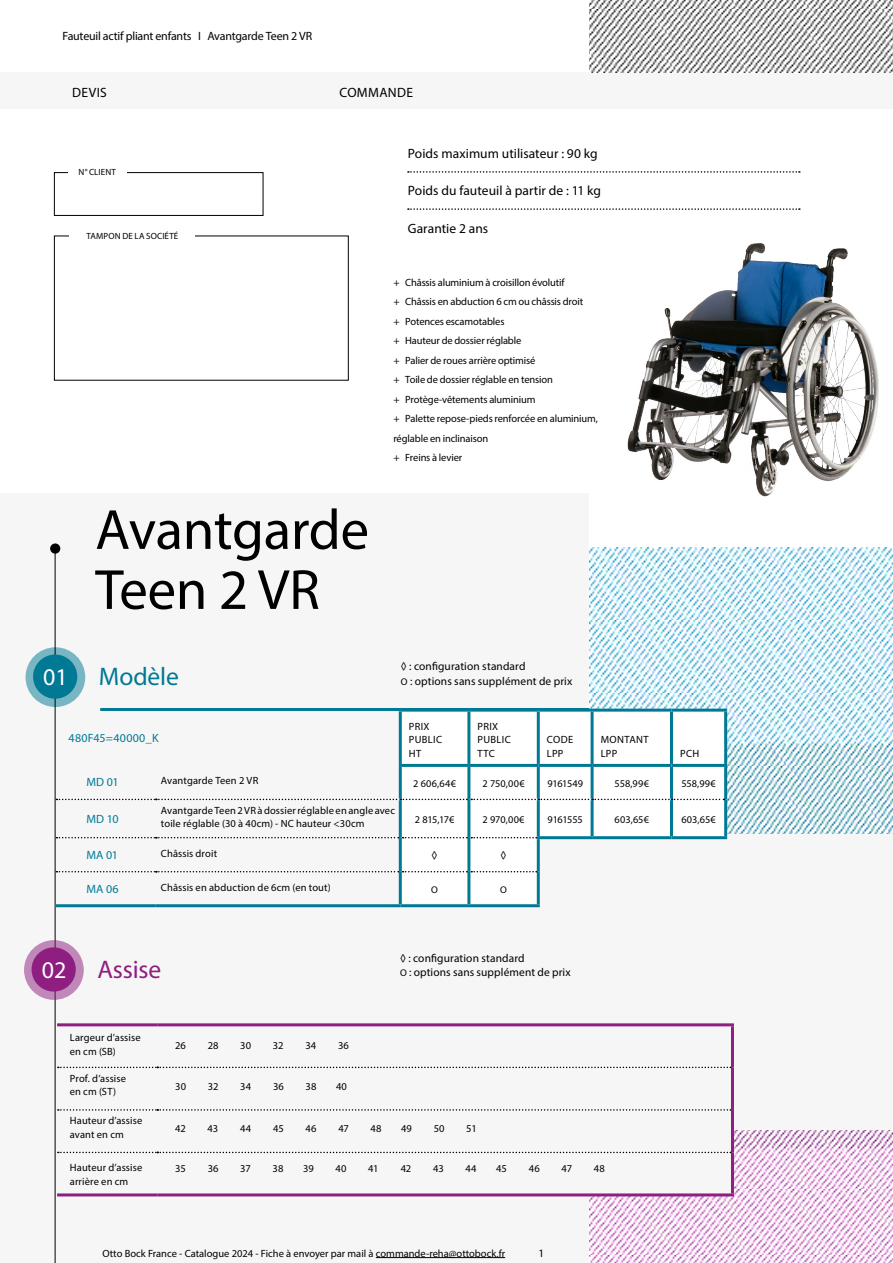
<style>
.page{position:relative;width:893px;height:1263px;background:#fff}
.page>*{position:absolute;margin:0;border:0;box-sizing:border-box;transform-origin:0 0}
.t1{font:57px/60px "Myriad Pro";letter-spacing:-.005em;color:#000}
.t2{font:25.5px "Myriad Pro";letter-spacing:-.005em;color:#8e1e80}
.t3{font:25.5px "Myriad Pro";letter-spacing:-.005em;color:#007995}
.t4{font:24px "Myriad Pro";color:#fff}
.t5{font:13.5px "Myriad Pro";color:#000}
.t6{font:13.5px "Myriad Pro";letter-spacing:.025em;color:#000}
.t7{font:12px "Myriad Pro";letter-spacing:-.02em;color:#000}
.t8{font:12px "Myriad Pro";letter-spacing:.01em;color:#007995}
.t9{font:11.4px/14.7px "Myriad Pro";letter-spacing:.01em;color:#000}
.t10{font:11.25px "Myriad Pro";color:#000}
.t11{font:10.5px/19.5px "Myriad Pro";letter-spacing:-.005em;color:#000}
.t12{font:10.5px/13.5px "Myriad Pro";letter-spacing:.03em;color:#000}
.t13{font:10.5px/13.5px "Myriad Pro";letter-spacing:.035em;color:#000}
.t14{font:10.35px "Myriad Pro";letter-spacing:-.005em;color:#000}
.t15{font:10.35px "Myriad Pro";letter-spacing:-.03em;color:#000}
.t16{font:9.75px "Myriad Pro";color:#000}
.t17{font:9px "Myriad Pro";letter-spacing:.015em;color:#000}
.s1{font-size:9.75px}
.s2{font-size:24px;color:#fff}
</style>
<div class="page">
<div style="left:0;top:493px;width:893px;height:770px;background:#f6f6f6"></div>
<img style="left:589px;top:1130px;width:304px;height:133px">
<hr style="left:376px;top:1257px;width:129px;height:1px;background:#000">
<svg style="left:26px;top:647px;width:59px;height:60px"></svg>
<hr style="left:55px;top:547px;width:1px;height:716px;background:#000">
<div style="left:0;top:72px;width:893px;height:37px;background:#f6f6f6"></div>
<div style="left:33px;top:654px;width:44px;height:45px;background:#007995;border-radius:50%"></div>
<div style="left:590px;top:171px;width:303px;height:378px;background:#fff"></div>
<img style="left:590px;top:0;width:303px;height:72px">
<div style="left:54px;top:172px;width:209px;height:44px;border:1px solid #000"></div>
<div style="left:68px;top:163px;width:59px;height:18px;background:#fff"></div>
<div style="left:54px;top:236px;width:295px;height:145px;border:1px solid #000"></div>
<div style="left:70px;top:225px;width:125px;height:21px;background:#fff"></div>
<svg style="left:408px;top:171px;width:392px;height:2px"></svg>
<svg style="left:408px;top:208px;width:392px;height:2px"></svg>
<div style="left:50px;top:543px;width:10px;height:11px;background:#000;border-radius:50%"></div>
<hr style="left:100px;top:708px;width:491px;height:3px;background:#007995">
<img style="left:590px;top:548px;width:303px;height:285px">
<hr style="left:538px;top:709px;width:54px;height:3px;background:#007995">
<hr style="left:592px;top:709px;width:79px;height:3px;background:#007995">
<hr style="left:671px;top:709px;width:56px;height:3px;background:#007995">
<hr style="left:724px;top:712px;width:3px;height:52px;background:#007995">
<hr style="left:724px;top:767px;width:3px;height:32px;background:#007995">
<hr style="left:724px;top:799px;width:3px;height:37px;background:#007995">
<hr style="left:671px;top:764px;width:56px;height:3px;background:#007995">
<hr style="left:671px;top:836px;width:56px;height:3px;background:#007995">
<hr style="left:56px;top:904px;width:100px;height:3px;background:#007995">
<hr style="left:156px;top:904px;width:244px;height:3px;background:#007995">
<hr style="left:400px;top:904px;width:69px;height:3px;background:#007995">
<hr style="left:469px;top:904px;width:71px;height:3px;background:#007995">
<svg style="left:56px;top:710px;width:670px;height:196px"></svg>
<svg style="left:24px;top:940px;width:60px;height:60px"></svg>
<div style="left:32px;top:947px;width:44px;height:44px;background:#8e1e80;border-radius:50%"></div>
<svg style="left:57px;top:1026px;width:674px;height:41px"></svg>
<svg style="left:57px;top:1067px;width:674px;height:126px"></svg>
<hr style="left:731px;top:1026px;width:3px;height:41px;background:#8e1e80">
<hr style="left:731px;top:1067px;width:3px;height:43px;background:#8e1e80">
<hr style="left:731px;top:1110px;width:3px;height:42px;background:#8e1e80">
<hr style="left:731px;top:1152px;width:3px;height:41px;background:#8e1e80">
<hr style="left:57px;top:1023px;width:100px;height:3px;background:#8e1e80">
<hr style="left:157px;top:1023px;width:577px;height:3px;background:#8e1e80">
<hr style="left:57px;top:1193px;width:100px;height:3px;background:#8e1e80">
<hr style="left:157px;top:1193px;width:577px;height:3px;background:#8e1e80">
<img style="left:627px;top:243px;width:252px;height:254px">
<p class="t7" style="left:63px;top:29px;width:251px">Fauteuil actif pliant enfants I Avantgarde Teen 2 VR</p>
<p class="t5" style="left:72px;top:84px;width:36px">DEVIS</p>
<p class="t6" style="left:340px;top:84px;width:75px">COMMANDE</p>
<p class="t17" style="left:79px;top:167px;width:39px">N° CLIENT</p>
<p class="t17" style="left:86px;top:230px;width:93px">TAMPON DE LA SOCIÉTÉ</p>
<h3 class="t4" style="left:43px;top:662px;width:26px">01</h3>
<h1 class="t1" style="left:95px;top:499px;width:275px">Avantgarde<br>Teen 2 VR</h1>
<h2 class="t3" style="left:99px;top:661px;width:81px">Modèle</h2>
<p class="t5" style="left:408px;top:145px;width:191px">Poids maximum utilisateur : 90 kg</p>
<p class="t5" style="left:408px;top:182px;width:195px">Poids du fauteuil à partir de : 11 kg</p>
<p class="t5" style="left:408px;top:220px;width:82px">Garantie 2 ans</p>
<p class="t11" style="left:393px;top:272px;width:206px">+ Châssis aluminium à croisillon évolutif<br>+ Châssis en abduction 6 cm ou châssis droit<br>+ Potences escamotables<br>+ Hauteur de dossier réglable<br>+ Palier de roues arrière optimisé<br>+ Toile de dossier réglable en tension<br>+ Protège-vêtements aluminium<br>+ Palette repose-pieds renforcée en aluminium, réglable en inclinaison<br>+ Freins à levier</p>
<p class="t9" style="left:401px;top:659px;width:173px">◊ : configuration standard<br><span class="s1">O</span> : options sans supplément de prix</p>
<p class="t8" style="left:69px;top:731px;width:91px">480F45=40000_K</p>
<p class="t13" style="left:409px;top:719px;width:35px">PRIX<br>PUBLIC<br>HT</p>
<p class="t12" style="left:478px;top:719px;width:35px">PRIX<br>PUBLIC<br>TTC</p>
<p class="t11" style="left:547px;top:733px;width:28px;line-height:13.5px">CODE<br>LPP</p>
<p class="t12" style="left:601px;top:733px;width:49px">MONTANT<br>LPP</p>
<p class="t11" style="left:680px;top:743px;width:21px">PCH</p>
<p class="t8" style="left:87px;top:775px;width:34px">MD 01</p>
<p class="t11" style="left:161px;top:771px;width:99px">Avantgarde Teen 2 VR</p>
<p class="t14" style="left:413px;top:777px;width:44px">2 606,64€</p>
<p class="t14" style="left:483px;top:777px;width:44px">2 750,00€</p>
<p class="t15" style="left:547px;top:777px;width:37px">9161549</p>
<p class="t14" style="left:615px;top:777px;width:36px">558,99€</p>
<p class="t14" style="left:681px;top:777px;width:36px">558,99€</p>
<p class="t8" style="left:87px;top:811px;width:34px">MD 10</p>
<p class="t11" style="left:161px;top:803px;width:236px;line-height:13.5px">Avantgarde Teen 2 VR à dossier réglable en angle avec toile réglable (30 à 40cm) - NC hauteur &lt;30cm</p>
<p class="t14" style="left:415px;top:813px;width:41px">2 815,17€</p>
<p class="t14" style="left:483px;top:813px;width:43px">2 970,00€</p>
<p class="t15" style="left:548px;top:813px;width:37px">9161555</p>
<p class="t14" style="left:615px;top:813px;width:36px">603,65€</p>
<p class="t14" style="left:681px;top:813px;width:36px">603,65€</p>
<p class="t8" style="left:87px;top:847px;width:33px">MA 01</p>
<p class="t11" style="left:161px;top:843px;width:58px">Châssis droit</p>
<p class="t9" style="left:432px;top:848px;width:7px">◊</p>
<p class="t9" style="left:501px;top:848px;width:7px">◊</p>
<p class="t8" style="left:87px;top:881px;width:34px">MA 06</p>
<p class="t11" style="left:161px;top:877px;width:171px">Châssis en abduction de 6cm (en tout)</p>
<p class="t16" style="left:431px;top:883px;width:8px">O</p>
<p class="t16" style="left:500px;top:883px;width:8px">O</p>
<h2 class="t2" style="left:42px;top:954px;width:121px"><span class="s2">02</span> Assise</h2>
<p class="t9" style="left:400px;top:950px;width:172px">◊ : configuration standard<br><span class="s1">O</span> : options sans supplément de prix</p>
<p class="t11" style="left:70px;top:1031px;width:72px;line-height:13.5px">Largeur d’assise en cm (SB)</p>
<p class="t11" style="left:175px;top:1036px;width:12px">26</p>
<p class="t11" style="left:208px;top:1036px;width:12px">28</p>
<p class="t11" style="left:240px;top:1036px;width:12px">30</p>
<p class="t11" style="left:273px;top:1036px;width:12px">32</p>
<p class="t11" style="left:305px;top:1036px;width:12px">34</p>
<p class="t11" style="left:338px;top:1036px;width:12px">36</p>
<p class="t11" style="left:70px;top:1071px;width:58px;line-height:13.5px">Prof. d’assise en cm (ST)</p>
<p class="t11" style="left:175px;top:1076px;width:12px">30</p>
<p class="t11" style="left:208px;top:1076px;width:12px">32</p>
<p class="t11" style="left:240px;top:1076px;width:12px">34</p>
<p class="t11" style="left:273px;top:1076px;width:12px">36</p>
<p class="t11" style="left:306px;top:1076px;width:12px">38</p>
<p class="t11" style="left:336px;top:1076px;width:13px">40</p>
<p class="t11" style="left:70px;top:1114px;width:74px;line-height:13.5px">Hauteur d’assise avant en cm</p>
<p class="t11" style="left:175px;top:1119px;width:12px">42</p>
<p class="t11" style="left:208px;top:1119px;width:12px">43</p>
<p class="t11" style="left:240px;top:1119px;width:13px">44</p>
<p class="t11" style="left:273px;top:1119px;width:12px">45</p>
<p class="t11" style="left:305px;top:1119px;width:13px">46</p>
<p class="t11" style="left:338px;top:1119px;width:12px">47</p>
<p class="t11" style="left:371px;top:1119px;width:13px">48</p>
<p class="t11" style="left:401px;top:1119px;width:12px">49</p>
<p class="t11" style="left:434px;top:1119px;width:12px">50</p>
<p class="t11" style="left:466px;top:1119px;width:12px">51</p>
<p class="t11" style="left:70px;top:1161px;width:74px;line-height:13.5px">Hauteur d’assise arrière en cm</p>
<p class="t11" style="left:175px;top:1159px;width:12px">35</p>
<p class="t11" style="left:208px;top:1159px;width:12px">36</p>
<p class="t11" style="left:240px;top:1159px;width:12px">37</p>
<p class="t11" style="left:273px;top:1159px;width:12px">38</p>
<p class="t11" style="left:303px;top:1159px;width:12px">39</p>
<p class="t11" style="left:335px;top:1159px;width:13px">40</p>
<p class="t11" style="left:368px;top:1159px;width:12px">41</p>
<p class="t11" style="left:401px;top:1159px;width:12px">42</p>
<p class="t11" style="left:433px;top:1159px;width:12px">43</p>
<p class="t11" style="left:465px;top:1159px;width:13px">44</p>
<p class="t11" style="left:496px;top:1159px;width:12px">45</p>
<p class="t11" style="left:529px;top:1159px;width:13px">46</p>
<p class="t11" style="left:562px;top:1159px;width:12px">47</p>
<p class="t11" style="left:594px;top:1159px;width:13px">48</p>
<p class="t11" style="left:102px;top:1243px;width:404px">Otto Bock France - Catalogue 2024 - Fiche à envoyer par mail à commande-reha@ottobock.fr</p>
<p class="t10" style="left:539px;top:1246px;width:7px">1</p>
</div>
